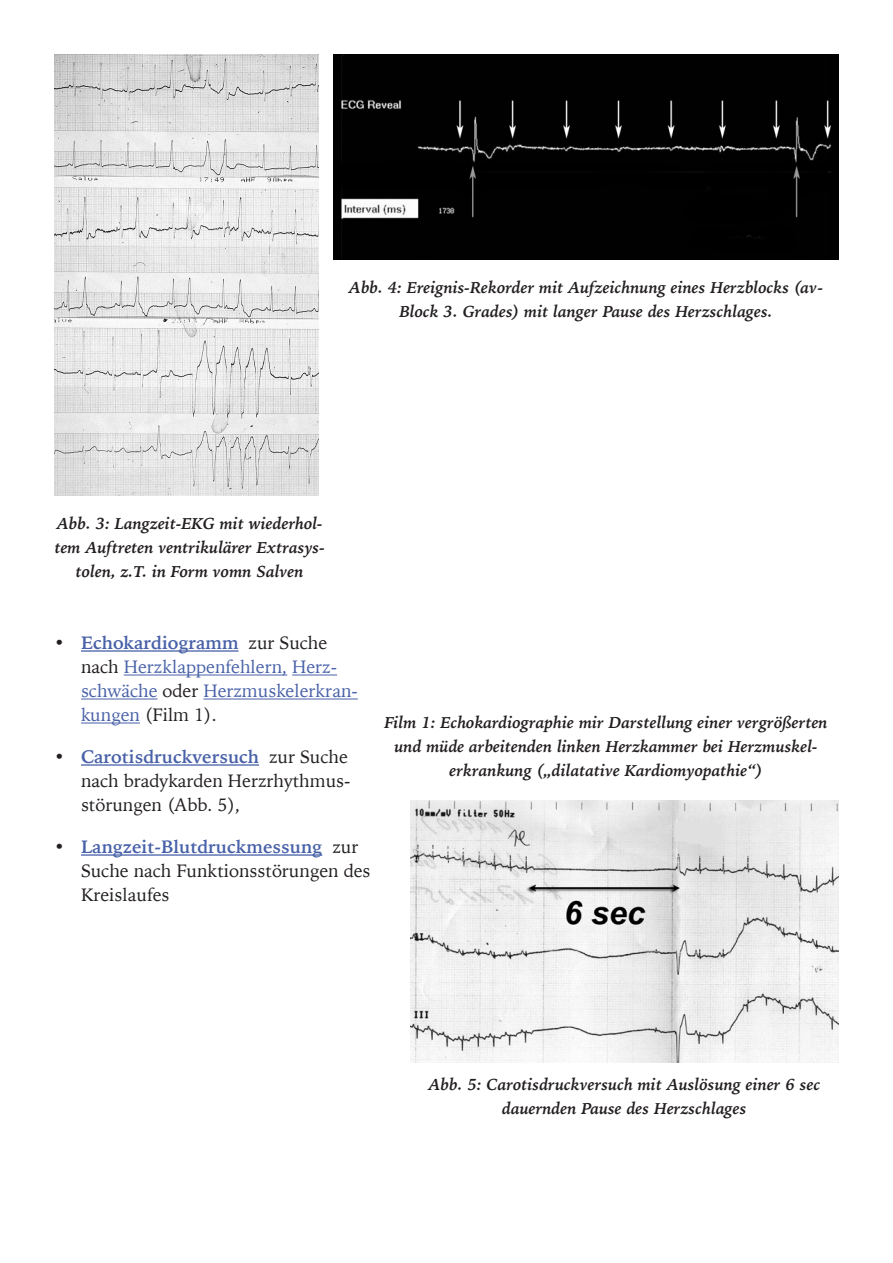
<style>
.page{position:relative;width:893px;height:1263px;background:#fff}
.page>*{position:absolute;margin:0;border:0;box-sizing:border-box;transform-origin:0 0}
.t1{font:18px/24px "Iowan Old Style";color:#231f20}
.t2{font:18px/24px "Iowan Old Style";color:#4861a8}
.Bildtext{font:italic 700 16.5px/24px "Iowan Old Style";color:#231f20;text-align:center}
.s1{color:#231f20}
.s2{font-weight:700}
.s3{font-weight:700;color:#4861a8}
</style>
<div class="page">
<hr style="left:81px;top:650px;width:157px;height:2px;background:#4861a8">
<hr style="left:124px;top:674px;width:163px;height:1px;background:#4861a8">
<hr style="left:292px;top:674px;width:45px;height:1px;background:#4861a8">
<hr style="left:81px;top:698px;width:77px;height:1px;background:#4861a8">
<hr style="left:203px;top:698px;width:155px;height:1px;background:#4861a8">
<hr style="left:81px;top:722px;width:59px;height:1px;background:#4861a8">
<hr style="left:81px;top:764px;width:178px;height:2px;background:#4861a8">
<hr style="left:81px;top:854px;width:241px;height:2px;background:#4861a8">
<div style="left:333px;top:54px;width:506px;height:206px;background:#010101"></div>
<img style="left:54px;top:54px;width:265px;height:442px">
<img style="left:410px;top:801px;width:428px;height:262px">
<p class="Bildtext" style="left:349px;top:274px;width:476px">Abb. 4: Ereignis-Rekorder mit Aufzeichnung eines Herzblocks (av-<br>Block 3. Grades) mit langer Pause des Herzschlages.</p>
<p class="Bildtext" style="left:55px;top:510px;width:272px">Abb. 3: Langzeit-EKG mit wiederhol&shy;tem Auftreten ventrikulärer Extrasys&shy;tolen, z.T. in Form vomn Salven</p>
<p class="t2" style="left:81px;top:630px;width:278px;text-indent:-27px"><span class="s1">•</span> <span class="s2">Echokardiogramm</span> <span class="s1">zur Suche nach</span> Herzklappenfehlern, Herz&shy;schwäche <span class="s1">oder</span> Herzmuskelerkran&shy;kungen <span class="s1">(Film 1).</span></p>
<p class="t1" style="left:81px;top:744px;width:271px;text-indent:-27px"><span class="s2">•</span> <span class="s3">Carotisdruckversuch</span> zur Suche nach bradykarden Herzrhythmus&shy;störungen (Abb. 5),</p>
<p class="t1" style="left:81px;top:834px;width:291px;text-indent:-27px">• <span class="s3">Langzeit-Blutdruckmessung</span> zur<br>Suche nach Funktionsstörungen des<br>Kreislaufes</p>
<p class="Bildtext" style="left:384px;top:709px;width:445px">Film 1: Echokardiographie mir Darstellung einer vergrößerten und müde arbeitenden linken Herzkammer bei Herzmuskel&shy;erkrankung („dilatative Kardiomyopathie“)</p>
<p class="Bildtext" style="left:428px;top:1072px;width:393px">Abb. 5: Carotisdruckversuch mit Auslösung einer 6 sec dauernden Pause des Herzschlages</p>
</div>
